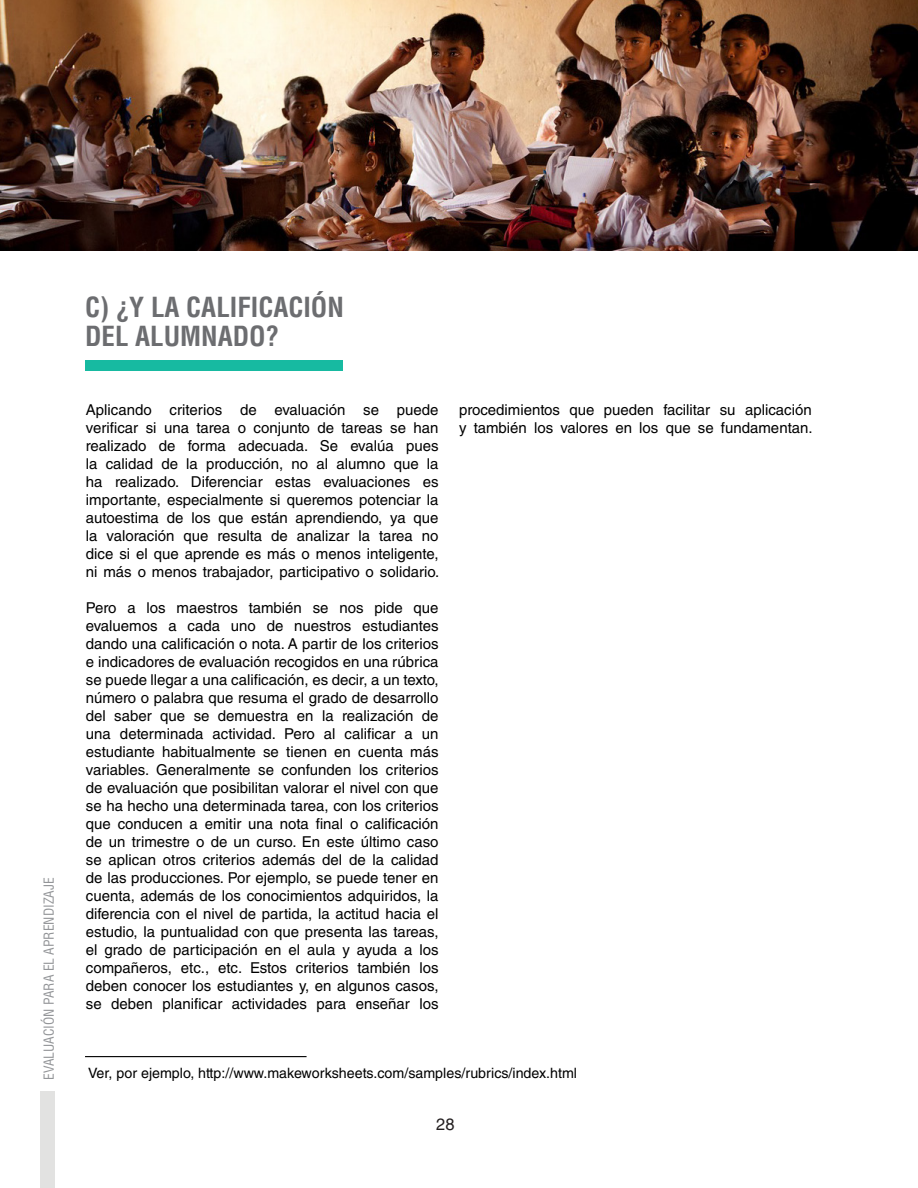
<style>
.page{position:relative;width:918px;height:1188px;background:#fff}
.page>*{position:absolute;margin:0;border:0;box-sizing:border-box;transform-origin:0 0}
.t1{font:700 condensed 27px/28.5px "Helvetica LT Std";color:#6c6d70}
.t2{font:16.5px "Helvetica LT Std";color:#231f20}
.t3{font:15px/18px "Helvetica LT Std";color:#000;text-align:justify}
.t4{font:14.25px "Helvetica LT Std";color:#000}
.t5{font:condensed 13.5px "Helvetica LT Std";color:#939598}
</style>
<div class="page">
<div style="left:40px;top:1091px;width:15px;height:97px;background:#e2e2e1"></div>
<img style="left:0;top:0;width:918px;height:250px">
<div style="left:85px;top:360px;width:258px;height:10px;background:#17baa1"></div>
<hr style="left:85px;top:1056px;width:222px;height:1px;background:#000">
<p class="t5" style="left:41px;top:1080px;width:204px;rotate:-90deg">EVALUACIÓN PARA EL APRENDIZAJE</p>
<h1 class="t1" style="left:85px;top:293px;width:260px">C) ¿Y LA CALIFICACIÓN<br>DEL ALUMNADO?</h1>
<p class="t3" style="left:86px;top:400px;width:355px">Aplicando criterios de evaluación se puede verificar si una tarea o conjunto de tareas se han realizado de forma adecuada. Se evalúa pues la calidad de la producción, no al alumno que la ha realizado. Diferenciar estas evaluaciones es importante, especialmente si queremos potenciar la autoestima de los que están aprendiendo, ya que la valoración que resulta de analizar la tarea no dice si el que aprende es más o menos inteligente, ni más o menos trabajador, participativo o solidario.</p>
<p class="t3" style="left:86px;top:598px;width:354px">Pero a los maestros también se nos pide que evaluemos a cada uno de nuestros estudiantes dando una calificación o nota. A partir de los criterios e indicadores de evaluación recogidos en una rúbrica se puede llegar a una calificación, es decir, a un texto, número o palabra que resuma el grado de desarrollo del saber que se demuestra en la realización de una determinada actividad. Pero al calificar a un estudiante habitualmente se tienen en cuenta más variables. Generalmente se confunden los criterios de evaluación que posibilitan valorar el nivel con que se ha hecho una determinada tarea, con los criterios que conducen a emitir una nota final o calificación de un trimestre o de un curso. En este último caso se aplican otros criterios además del de la calidad de las producciones. Por ejemplo, se puede tener en cuenta, además de los conocimientos adquiridos, la diferencia con el nivel de partida, la actitud hacia el estudio, la puntualidad con que presenta las tareas, el grado de participación en el aula y ayuda a los compañeros, etc., etc. Estos criterios también los deben conocer los estudiantes y, en algunos casos, se deben planificar actividades para enseñar los</p>
<p class="t3" style="left:459px;top:400px;width:355px">procedimientos que pueden facilitar su aplicación y también los valores en los que se fundamentan.</p>
<p class="t4" style="left:88px;top:1065px;width:490px">Ver, por ejemplo, http://www.makeworksheets.com/samples/rubrics/index.html</p>
<p class="t2" style="left:436px;top:1115px;width:20px">28</p>
</div>
